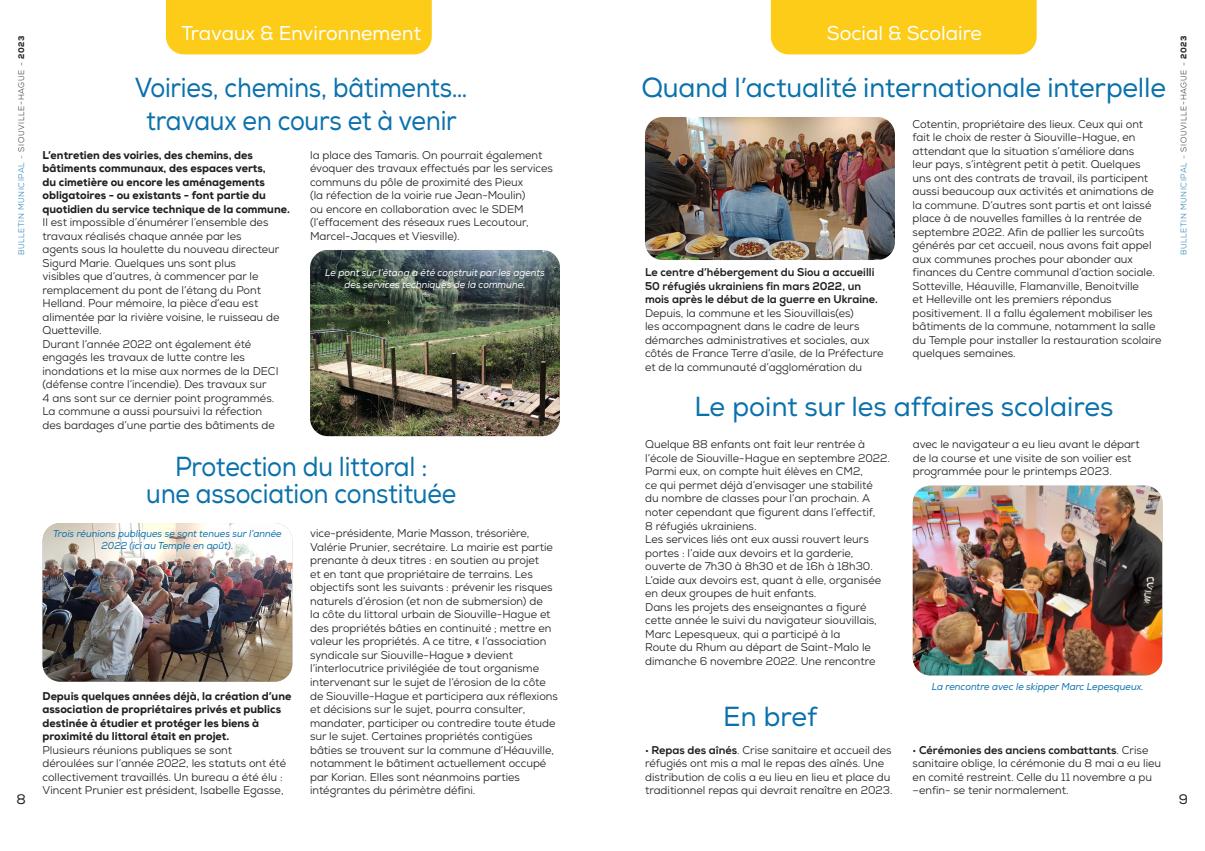
<style>
.page{position:relative;width:1205px;height:851px;background:#fff}
.page>*{position:absolute;margin:0;border:0;box-sizing:border-box;transform-origin:0 0}
.t1{font:27.5px/33px "Nexa";letter-spacing:-.01em;color:#0a71ac;text-align:center;scale:.9 1}
.t2{font:27.5px "Nexa";letter-spacing:-.01em;color:#0a71ac}
.t3{font:20px "Nexa";color:#fff}
.t4{font:13.75px "Nexa";color:#231f20}
.t5{font:11.25px/13.5px "Nexa";color:#231f20}
.t6{font:800 11.25px/13.5px "Nexa";color:#231f20}
.t7{font:800 11.25px/13.5px "Nexa";color:#231f20}
.t8{font:italic 10px/12px "Nexa";color:#0a71ac;text-align:center;scale:.94 1}
.t9{font:italic 10px/12px "Nexa";color:#fff;text-align:center;scale:.94 1}
.t10{font:300 8.12px "Nexa";letter-spacing:.075em;color:#0a71ac}
.s1{color:#231f20}
.s2{font-weight:800;color:#231f20}
.s3{font-size:10.62px}
.s4{font-weight:800}
</style>
<div class="page">
<img style="left:43px;top:523px;width:249px;height:158px">
<img style="left:913px;top:485px;width:249px;height:190px">
<img style="left:645px;top:117px;width:250px;height:143px">
<div style="left:166px;top:0;width:266px;height:54px;background:#fccc19"></div>
<div style="left:771px;top:0;width:265px;height:54px;background:#fccc19"></div>
<img style="left:310px;top:250px;width:250px;height:186px">
<h2 class="t3" style="left:181px;top:21px;width:241px">Travaux &amp; Environnement</h2>
<h2 class="t3" style="left:827px;top:21px;width:157px">Social &amp; Scolaire</h2>
<p class="t10" style="left:17px;top:255px;width:221px;rotate:-90deg">BULLETIN MUNICIPAL - <span class="s1">SIOUVILLE-HAGUE -</span> <span class="s2">2023</span></p>
<p class="t10" style="left:1179px;top:255px;width:221px;rotate:-90deg">BULLETIN MUNICIPAL - <span class="s1">SIOUVILLE-HAGUE -</span> <span class="s2">2023</span></p>
<h1 class="t1" style="left:135px;top:72px;width:371px">Voiries, chemins, bâtiments… travaux en cours et à venir</h1>
<h1 class="t2" style="left:641px;top:71px;width:526px">Quand l’actualité internationale interpelle</h1>
<p class="t6" style="left:43px;top:148px;width:249px">L’entretien des voiries, des chemins, des bâtiments communaux, des espaces verts,<br>du cimetière ou encore les aménagements obligatoires - ou existants - font partie du quotidien du service technique de la commune.</p>
<p class="t5" style="left:43px;top:215px;width:238px">Il est impossible d’énumérer l’ensemble des travaux réalisés chaque année par les agents sous la houlette du nouveau directeur Sigurd Marie. Quelques uns sont plus<br>visibles que d’autres, à commencer par le remplacement du pont de l’étang du Pont Helland. Pour mémoire, la pièce d’eau est alimentée par la rivière voisine, le ruisseau de Quetteville.<br>Durant l’année 2022 ont également été engagés les travaux de lutte contre les inondations et la mise aux normes de la DECI (défense contre l’incendie). Des travaux sur<br>4 ans sont sur ce dernier point programmés.<br>La commune a aussi poursuivi la réfection des bardages d’une partie des bâtiments de</p>
<p class="t5" style="left:912px;top:117px;width:251px">Cotentin, propriétaire des lieux. Ceux qui ont fait le choix de rester à Siouville-Hague, en attendant que la situation s’améliore dans<br>leur pays, s’intègrent petit à petit. Quelques uns ont des contrats de travail, ils participent aussi beaucoup aux activités et animations de la commune. D’autres sont partis et ont laissé place à de nouvelles familles à la rentrée de septembre 2022. Afin de pallier les surcoûts générés par cet accueil, nous avons fait appel aux communes proches pour abonder aux finances du Centre communal d’action sociale.<br>Sotteville, Héauville, Flamanville, Benoitville<br>et Helleville ont les premiers répondus positivement. Il a fallu également mobiliser les bâtiments de la commune, notamment la salle du Temple pour installer la restauration scolaire quelques semaines.</p>
<p class="t5" style="left:310px;top:148px;width:244px">la place des Tamaris. On pourrait également évoquer des travaux effectués par les services communs du pôle de proximité des Pieux<br>(la réfection de la voirie rue Jean-Moulin)<br>ou encore en collaboration avec le SDEM (l’effacement des réseaux rues Lecoutour, Marcel-Jacques et Viesville).</p>
<p class="t7" style="left:645px;top:265px;width:234px">Le centre d’hébergement du Siou a accueilli<br>50 réfugiés ukrainiens fin mars 2022, un mois après le début de la guerre en Ukraine.</p>
<p class="t5" style="left:645px;top:306px;width:240px">Depuis, la commune et les Siouvillais(es)<br>les accompagnent dans le cadre de leurs démarches administratives et sociales, aux côtés de France Terre d’asile, de la Préfecture et de la communauté d’agglomération du</p>
<p class="t9" style="left:325px;top:266px;width:235px">Le pont sur l’étang a été construit par les agents des services techniques de la commune.</p>
<h1 class="t2" style="left:694px;top:390px;width:420px">Le point sur les affaires scolaires</h1>
<p class="t5" style="left:645px;top:438px;width:246px">Quelque 88 enfants ont fait leur rentrée à l’école de Siouville-Hague en septembre 2022.<br>Parmi eux, on compte huit élèves en CM2,<br>ce qui permet déjà d’envisager une stabilité<br>du nombre de classes pour l’an prochain. A noter cependant que figurent dans l’effectif,<br>8 réfugiés ukrainiens.<br>Les services liés ont eux aussi rouvert leurs portes : l’aide aux devoirs et la garderie, ouverte de 7h30 à 8h30 et de 16h à 18h30.<br>L’aide aux devoirs est, quant à elle, organisée en deux groupes de huit enfants.<br>Dans les projets des enseignantes a figuré cette année le suivi du navigateur siouvillais, Marc Lepesqueux, qui a participé à la<br>Route du Rhum au départ de Saint-Malo le dimanche 6 novembre 2022. Une rencontre</p>
<p class="t5" style="left:913px;top:438px;width:229px">avec le navigateur a eu lieu avant le départ de la course et une visite de son voilier est programmée pour le printemps 2023.</p>
<p class="t8" style="left:932px;top:681px;width:227px">La rencontre avec le skipper Marc Lepesqueux.</p>
<h1 class="t1" style="left:146px;top:453px;width:346px;line-height:27.5px">Protection du littoral :<br>une association constituée</h1>
<p class="t8" style="left:53px;top:527px;width:245px">Trois réunions publiques se sont tenues sur l’année<br>2022 (ici au Temple en août).</p>
<p class="t5" style="left:310px;top:526px;width:249px">vice-présidente, Marie Masson, trésorière, Valérie Prunier, secrétaire. La mairie est partie prenante à deux titres : en soutien au projet<br>et en tant que propriétaire de terrains. Les objectifs sont les suivants : prévenir les risques naturels d’érosion (et non de submersion) de<br>la côte du littoral urbain de Siouville-Hague et des propriétés bâties en continuité ; mettre en valeur les propriétés. A ce titre, « l’association syndicale sur Siouville-Hague » devient l’interlocutrice privilégiée de tout organisme intervenant sur le sujet de l’érosion de la côte de Siouville-Hague et participera aux réflexions et décisions sur le sujet, pourra consulter, mandater, participer ou contredire toute étude sur le sujet. Certaines propriétés contigües bâties se trouvent sur la commune d’Héauville, notamment le bâtiment actuellement occupé par Korian. Elles sont néanmoins parties intégrantes du périmètre défini.</p>
<p class="t6" style="left:43px;top:688px;width:250px">Depuis quelques années déjà, la création d’une association de propriétaires privés et publics destinée à étudier et protéger les biens à proximité du littoral était en projet.</p>
<p class="t5" style="left:43px;top:742px;width:245px">Plusieurs réunions publiques se sont déroulées sur l’année 2022, les statuts ont été collectivement travaillés. Un bureau a été élu :<br>Vincent Prunier est président, Isabelle Egasse,</p>
<h1 class="t2" style="left:723px;top:699px;width:96px">En bref</h1>
<p class="t5" style="left:645px;top:743px;width:249px"><span class="s3">•</span> <span class="s4">Repas des aînés</span>. Crise sanitaire et accueil des réfugiés ont mis a mal le repas des aînés. Une distribution de colis a eu lieu en lieu et place du traditionnel repas qui devrait renaître en 2023.</p>
<p class="t5" style="left:912px;top:743px;width:250px"><span class="s3">•</span> <span class="s4">Cérémonies des anciens combattants</span>. Crise sanitaire oblige, la cérémonie du 8 mai a eu lieu en comité restreint. Celle du 11 novembre a pu –enfin- se tenir normalement.</p>
<p class="t4" style="left:16px;top:790px;width:11px">8</p>
<p class="t4" style="left:1179px;top:790px;width:11px">9</p>
</div>
